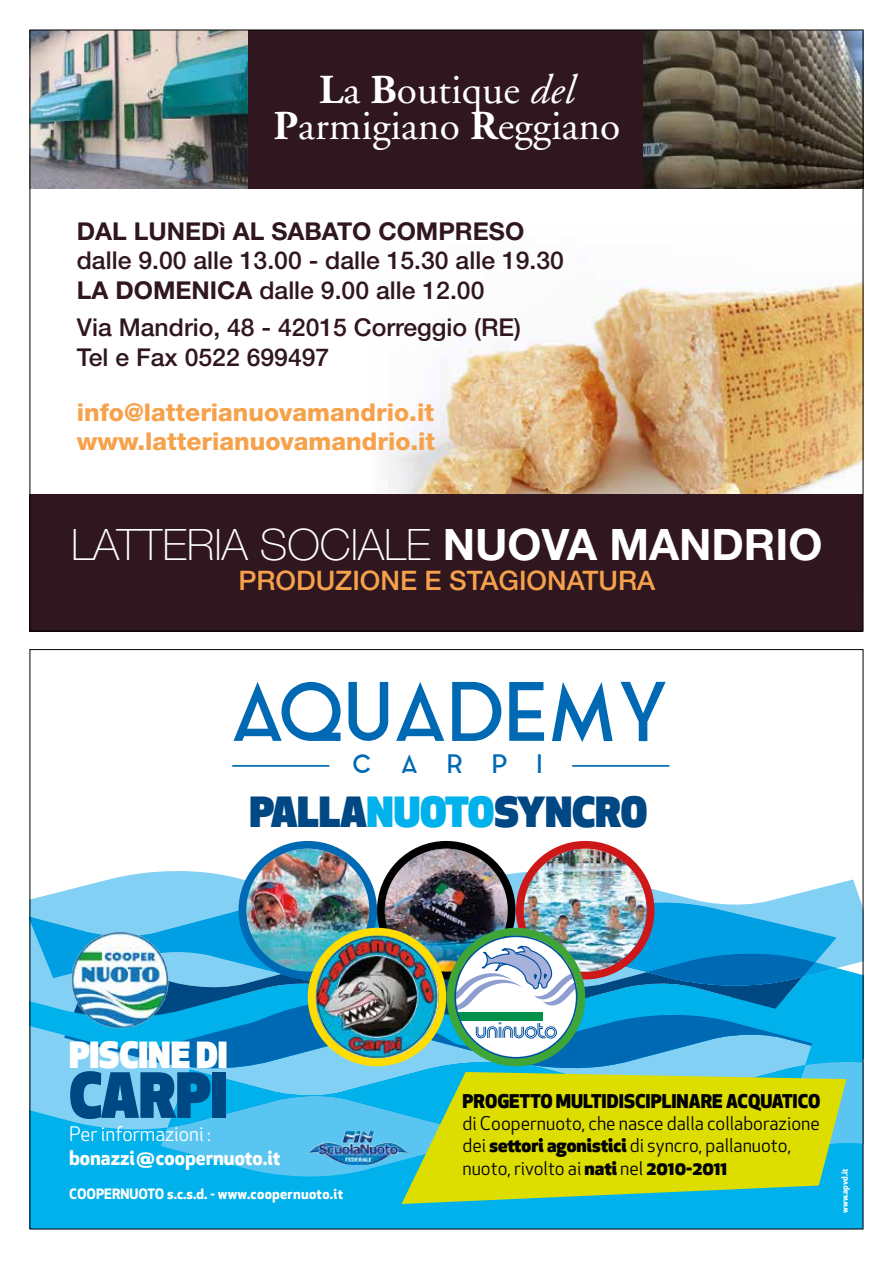
<style>
.page{position:relative;width:893px;height:1263px;background:#fff}
.page>*{position:absolute;margin:0;border:0;box-sizing:border-box;transform-origin:0 0}
.t1{font:80.55px "Aqua Grotesque";letter-spacing:-.06em;color:#0069b4}
.t2{font:900 60.9px "Apex New";color:#004884;scale:.95 1}
.t3{font:100 43.5px "Helvetica Neue LT Std";color:#fff}
.t4{font:41.1px/35.7px "Adobe Garamond";color:#fff;text-align:center}
.t5{font:900 40.65px "Apex New";color:#004884}
.t6{font:900 35.25px "Apex New";color:#fff;scale:.95 1}
.t7{font:500 26.85px "Helvetica Neue LT Std";color:#f6a24c}
.t8{font:25.5px "Aqua Grotesque";letter-spacing:1.085em;color:#0069b4}
.t9{font:500 24.6px/29.5px "Helvetica Neue LT Std";color:#30161e}
.t10{font:800 24.6px/29.5px "Helvetica Neue LT Std";color:#f6a24c}
.t11{font:700 24.6px "Helvetica Neue LT Std";color:#30161e}
.t12{font:700 19.65px "Apex New";color:#fff}
.t13{font:19.65px "Apex New";color:#fff}
.t14{font:18.45px/22.2px "Apex New";color:#000}
.t15{font:800 18.45px "Apex New";color:#000}
.t16{font:700 13.95px "Apex New";letter-spacing:.02em;color:#fff}
.t17{font:700 8.4px "Apex New";color:#fff}
.s1{font-weight:700}
.s2{font-style:italic}
.s3{color:#00b1eb}
.s4{font-weight:800}
</style>
<div class="page">
<img style="left:388px;top:280px;width:473px;height:214px">
<div style="left:30px;top:30px;width:833px;height:158px;background:#30161e"></div>
<div style="left:30px;top:494px;width:833px;height:137px;background:#30161e"></div>
<img style="left:32px;top:32px;width:216px;height:156px">
<img style="left:644px;top:32px;width:217px;height:156px">
<div style="left:30px;top:997px;width:833px;height:232px;background:#00b1eb"></div>
<svg style="left:837px;top:968px;width:24px;height:29px"></svg>
<svg style="left:32px;top:1039px;width:129px;height:90px;background:#78cdf4"></svg>
<svg style="left:64px;top:1039px;width:748px;height:36px;background:#419fc9"></svg>
<svg style="left:161px;top:1059px;width:700px;height:118px;fill:#5bc5f2"></svg>
<svg style="left:168px;top:1054px;width:637px;height:83px"></svg>
<svg style="left:52px;top:863px;width:809px;height:105px"></svg>
<svg style="left:32px;top:894px;width:804px;height:16px;background:#8dd3f4"></svg>
<svg style="left:402px;top:1072px;width:444px;height:132px;background:#b8d52c"></svg>
<hr style="left:572px;top:765px;width:97px;height:2px;background:#0069b4">
<hr style="left:232px;top:765px;width:97px;height:2px;background:#0069b4">
<img style="left:246px;top:849px;width:123px;height:123px;border-radius:62px">
<div style="left:238px;top:841px;width:139px;height:138px;border:8px solid #0069b4;border-radius:50%"></div>
<img style="left:385px;top:849px;width:123px;height:123px;border-radius:62px">
<div style="left:377px;top:841px;width:138px;height:138px;border:8px solid #000;border-radius:50%"></div>
<img style="left:524px;top:849px;width:123px;height:123px;border-radius:62px">
<div style="left:516px;top:841px;width:138px;height:138px;border:8px solid #cd1719;border-radius:50%"></div>
<img style="left:315px;top:935px;width:124px;height:123px;border-radius:62px">
<div style="left:308px;top:928px;width:138px;height:138px;border:8px solid #fd0;border-radius:50%"></div>
<div style="left:455px;top:936px;width:122px;height:122px;background:#fff;border-radius:50%"></div>
<img style="left:32px;top:910px;width:805px;height:129px">
<div style="left:527px;top:1028px;width:8px;height:9px;border:1px solid #004f9f;border-radius:50%"></div>
<div style="left:525px;top:1026px;width:12px;height:12px;border:1px solid #004f9f;border-radius:50%"></div>
<div style="left:447px;top:928px;width:138px;height:138px;border:8px solid #3fa536;border-radius:50%"></div>
<img style="left:307px;top:1131px;width:102px;height:34px">
<h3 class="t4" style="left:273px;top:73px;width:348px"><span class="s1">L</span>a <span class="s1">B</span>outique <span class="s2">del<br></span><span class="s1">P</span>armigiano <span class="s1">R</span>eggiano</h3>
<p class="t11" style="left:77px;top:216px;width:449px">DAL LUNEDì AL SABATO COMPRESO</p>
<p class="t9" style="left:77px;top:245px;width:489px">dalle 9.00 alle 13.00 - dalle 15.30 alle 19.30<br><span class="s1">LA DOMENICA</span> dalle 9.00 alle 12.00</p>
<p class="t9" style="left:77px;top:313px;width:446px">Via Mandrio, 48 - 42015 Correggio (RE)<br>Tel e Fax 0522 699497</p>
<p class="t10" style="left:77px;top:397px;width:360px">info@latterianuovamandrio.it www.latterianuovamandrio.it</p>
<h3 class="t3" style="left:71px;top:520px;width:753px">LATTERIA SOCIALE <span class="s1">NUOVA MANDRIO</span></h3>
<p class="t7" style="left:238px;top:565px;width:418px">PRODUZIONE E STAGIONATURA</p>
<h1 class="t1" style="left:227px;top:670px;width:446px">AQUADEMY</h1>
<p class="t8" style="left:351px;top:751px;width:193px">CARPI</p>
<h3 class="t5" style="left:249px;top:784px;width:399px">PALLA<span class="s3">NUOTO</span>SYNCRO</h3>
<h3 class="t6" style="left:69px;top:1031px;width:168px">PISCINE DI</h3>
<h2 class="t2" style="left:69px;top:1055px;width:168px">CARPI</h2>
<p class="t13" style="left:69px;top:1122px;width:143px">Per informazioni :</p>
<p class="t12" style="left:69px;top:1143px;width:213px">bonazzi@coopernuoto.it</p>
<p class="t16" style="left:69px;top:1183px;width:276px">COOPERNUOTO s.c.s.d. - www.coopernuoto.it</p>
<p class="t15" style="left:462px;top:1088px;width:360px">PROGETTO MULTIDISCIPLINARE ACQUATICO</p>
<p class="t14" style="left:462px;top:1112px;width:359px">di Coopernuoto, che nasce dalla collaborazione dei <span class="s4">settori agonistici</span> di syncro, pallanuoto, nuoto, rivolto ai <span class="s4">nati</span> nel <span class="s4">2010-2011</span></p>
<p class="t17" style="left:839px;top:1213px;width:46px;rotate:-90deg">www.apvd.it</p>
</div>
